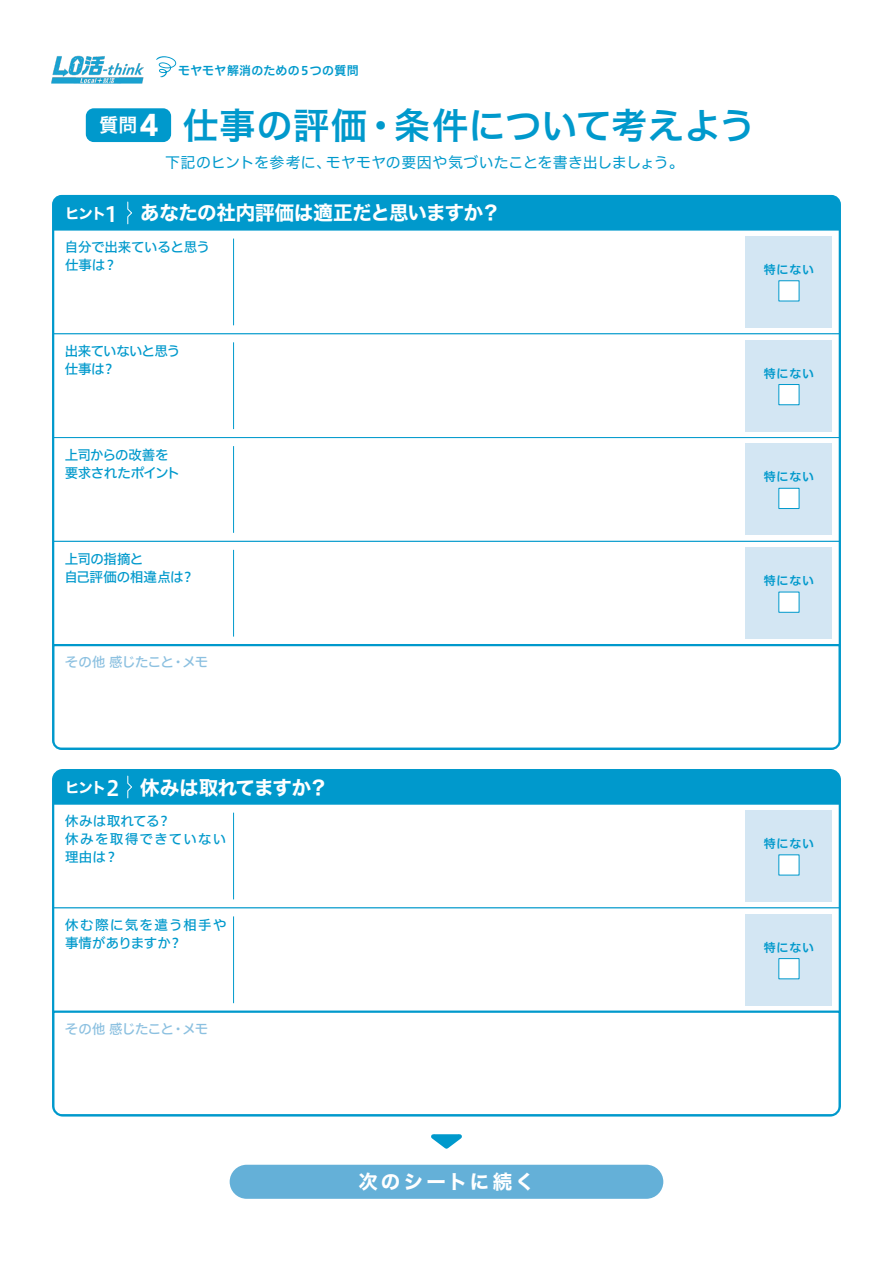
<style>
.page{position:relative;width:893px;height:1263px;background:#fff}
.page>*{position:absolute;margin:0;border:0;box-sizing:border-box;transform-origin:0 0}
.t1{font:36px "Hiragino UD Sans F Std W6";letter-spacing:.01em;color:#09c}
.t2{font:19.5px "Hiragino Sans W7";letter-spacing:-.015em;color:#fff}
.t3{font:19.5px "Hiragino Sans W7";letter-spacing:.145em;color:#fff}
.t4{font:18.9px "Hiragino UD Sans F Std W6";color:#fff}
.t5{font:15px "Hiragino UD Sans F Std W4";letter-spacing:.005em;color:#09c}
.t6{font:14.7px "Hiragino Sans W7";color:#fff}
.t7{font:13.5px/18px "Hiragino UD Sans F Std W5";letter-spacing:-.015em;color:#09c}
.t8{font:13.5px/18px "Hiragino UD Sans F Std W5";letter-spacing:.07em;color:#09c}
.t9{font:13.5px "Hiragino UD Sans F Std W5";letter-spacing:-.05em;color:#8bc0e0}
.t10{font:13.5px/18px "Hiragino UD Sans F Std W5";letter-spacing:.08em;color:#09c}
.t11{font:13.5px/18px "Hiragino UD Sans F Std W5";letter-spacing:-.04em;color:#09c}
.t12{font:13.5px/18px "Hiragino UD Sans F Std W5";letter-spacing:-.035em;color:#09c}
.t13{font:12px "Hiragino UD Sans F Std W6";letter-spacing:.05em;color:#09c}
.t14{font:12px "Hiragino UD Sans F Std W6";letter-spacing:.02em;color:#09c}
.s1{font-family:"Avenir";font-weight:900;font-size:31.5px}
.s2{font-size:14.7px}
.s3{font-family:"Hiragino UD Sans F Std W6";font-size:21px}
</style>
<div class="page">
<div style="left:53px;top:770px;width:787px;height:35px;background:#09c"></div>
<div style="left:53px;top:804px;width:787px;height:104px;background:#fff;border:1px solid #09c"></div>
<svg style="left:55px;top:1010px;width:783px;height:103px"></svg>
<div style="left:52px;top:769px;width:789px;height:347px;border:2px solid #09c;border-radius:10px"></div>
<div style="left:53px;top:196px;width:787px;height:35px;background:#09c"></div>
<div style="left:53px;top:230px;width:787px;height:104px;background:#fff;border:1px solid #09c"></div>
<div style="left:53px;top:437px;width:787px;height:104px;background:#fff;border:1px solid #09c"></div>
<div style="left:53px;top:541px;width:787px;height:104px;background:#fff;border:1px solid #09c"></div>
<svg style="left:55px;top:644px;width:783px;height:103px"></svg>
<hr style="left:233px;top:239px;width:1px;height:86px;background:#09c">
<hr style="left:233px;top:342px;width:1px;height:87px;background:#09c">
<hr style="left:233px;top:446px;width:1px;height:87px;background:#09c">
<hr style="left:233px;top:550px;width:1px;height:87px;background:#09c">
<hr style="left:233px;top:813px;width:1px;height:86px;background:#09c">
<hr style="left:233px;top:916px;width:1px;height:87px;background:#09c">
<svg style="left:127px;top:201px;width:5px;height:24px"></svg>
<svg style="left:127px;top:775px;width:5px;height:24px"></svg>
<div style="left:230px;top:1165px;width:433px;height:34px;background:#64b0d8;border-radius:17px"></div>
<svg style="left:431px;top:1134px;width:31px;height:15px"></svg>
<img style="left:51px;top:55px;width:92px;height:29px">
<svg style="left:156px;top:56px;width:20px;height:21px"></svg>
<div style="left:746px;top:236px;width:86px;height:92px;background:#d3e6f3"></div>
<div style="left:778px;top:280px;width:21px;height:21px;background:#fff"></div>
<div style="left:746px;top:340px;width:86px;height:91px;background:#d3e6f3"></div>
<div style="left:778px;top:384px;width:21px;height:21px;background:#fff"></div>
<div style="left:746px;top:444px;width:86px;height:91px;background:#d3e6f3"></div>
<div style="left:778px;top:488px;width:21px;height:21px;background:#fff;border:1px solid #09c"></div>
<div style="left:746px;top:548px;width:86px;height:91px;background:#d3e6f3"></div>
<div style="left:778px;top:592px;width:21px;height:21px;background:#fff"></div>
<div style="left:746px;top:810px;width:86px;height:92px;background:#d3e6f3"></div>
<div style="left:778px;top:854px;width:21px;height:21px;background:#fff"></div>
<div style="left:746px;top:914px;width:86px;height:91px;background:#d3e6f3"></div>
<div style="left:778px;top:958px;width:21px;height:21px;background:#fff"></div>
<div style="left:86px;top:108px;width:85px;height:34px;background:#09c;border-radius:8px"></div>
<p class="t14" style="left:178px;top:62px;width:182px">モヤモヤ解消のための５つの質問</p>
<p class="t4" style="left:99px;top:110px;width:60px">質問<span class="s1">4</span></p>
<h1 class="t1" style="left:183px;top:98px;width:574px">仕事の評価・条件について考えよう</h1>
<p class="t5" style="left:165px;top:151px;width:521px">下記のヒントを参考に、モヤモヤの要因や気づいたことを書き出しましょう。</p>
<h2 class="t2" style="left:65px;top:198px;width:437px"><span class="s2">ヒント</span><span class="s3">１</span> あなたの社内評価は適正だと思いますか？</h2>
<p class="t7" style="left:65px;top:237px;width:147px">自分で出来ていると思う仕事は？</p>
<p class="t13" style="left:764px;top:260px;width:52px">特にない</p>
<p class="t12" style="left:65px;top:341px;width:117px">出来ていないと思う仕事は？</p>
<p class="t11" style="left:65px;top:445px;width:116px">上司からの改善を要求されたポイント</p>
<p class="t13" style="left:764px;top:364px;width:52px">特にない</p>
<p class="t13" style="left:764px;top:468px;width:52px">特にない</p>
<p class="t7" style="left:64px;top:549px;width:131px">上司の指摘と<br>自己評価の相違点は？</p>
<p class="t9" style="left:65px;top:652px;width:145px">その他 感じたこと・メモ</p>
<p class="t13" style="left:764px;top:571px;width:52px">特にない</p>
<h2 class="t2" style="left:140px;top:772px;width:190px">休みは取れてますか？</h2>
<p class="t6" style="left:65px;top:776px;width:56px">ヒント<span class="s3">2</span></p>
<p class="t8" style="left:65px;top:811px;width:163px">休みは取れてる？<br>休みを取得できていない理由は？</p>
<p class="t10" style="left:65px;top:915px;width:163px">休む際に気を遣う相手や事情がありますか？</p>
<p class="t9" style="left:65px;top:1018px;width:145px">その他 感じたこと・メモ</p>
<p class="t13" style="left:764px;top:834px;width:52px">特にない</p>
<p class="t13" style="left:764px;top:938px;width:52px">特にない</p>
<h2 class="t3" style="left:359px;top:1166px;width:177px">次のシートに続く</h2>
</div>
